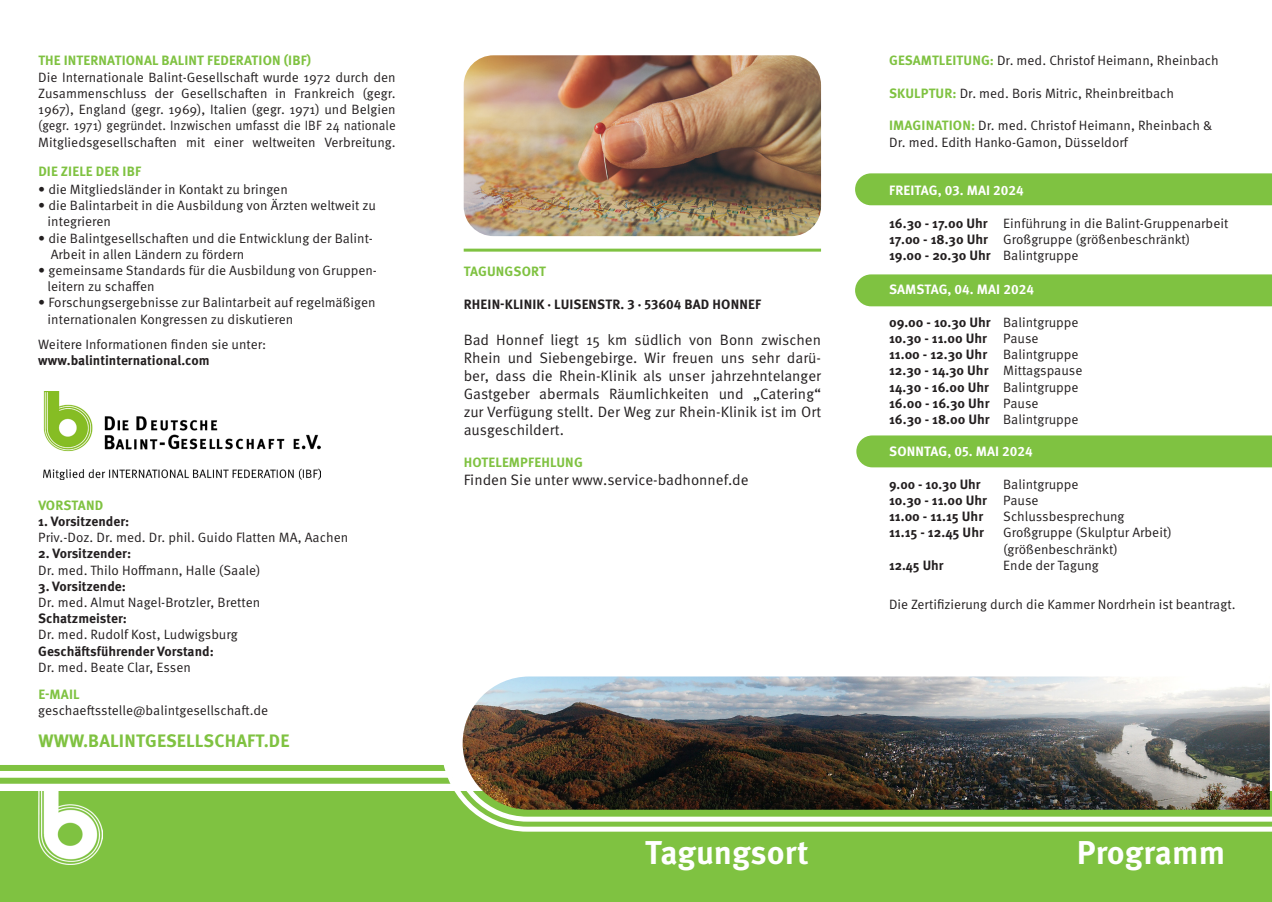
<style>
.page{position:relative;width:1272px;height:902px;background:#fff}
.page>*{position:absolute;margin:0;border:0;box-sizing:border-box;transform-origin:0 0}
.t1{font:700 33px "Meta Pro";color:#fff}
.t2{font:700 18px "Meta Pro";letter-spacing:.01em;color:#7fc241}
.t3{font:15px/18px "Meta Pro Norm";color:#231f20;text-align:justify}
.t4{font:13.5px/16.2px "Meta Pro Norm";color:#231f20;text-align:justify}
.t5{font:700 13.5px "Meta Pro";color:#231f20}
.t6{font:700 13.5px "Meta Pro";letter-spacing:.01em;color:#7fc241}
.t7{font:700 13.5px "Meta Pro";color:#fff}
.s1{font-family:"Meta Pro";font-weight:700;color:#7fc241}
.s2{font-family:"Meta Pro";font-weight:700}
.s3{font-family:"Meta Pro Norm";font-weight:400}
</style>
<div class="page">
<div style="left:855px;top:173px;width:416px;height:32px;background:#7fc241"></div>
<div style="left:0;top:764px;width:448px;height:6px;background:#7fc241"></div>
<div style="left:0;top:777px;width:452px;height:6px;background:#7fc241"></div>
<div style="left:855px;top:274px;width:416px;height:32px;background:#7fc241"></div>
<div style="left:856px;top:435px;width:415px;height:32px;background:#7fc241"></div>
<div style="left:0;top:791px;width:1271px;height:110px;background:#7fc241"></div>
<img style="left:38px;top:791px;width:64px;height:73px">
<img style="left:43px;top:391px;width:277px;height:88px">
<img style="left:463px;top:55px;width:358px;height:181px">
<hr style="left:463px;top:248px;width:358px;height:3px;background:#7fc241">
<svg style="left:441px;top:764px;width:830px;height:67px"></svg>
<img style="left:451px;top:676px;width:820px;height:145px">
<p class="t6" style="left:38px;top:50px;width:274px">THE INTERNATIONAL BALINT FEDERATION (IBF)</p>
<p class="t4" style="left:38px;top:68px;width:359px">Die Internationale Balint-Gesellschaft wurde 1972 durch den Zusammenschluss der Gesellschaften in Frankreich (gegr.<br>1967), England (gegr. 1969), Italien (gegr. 1971) und Belgien (gegr. 1971) gegründet. Inzwischen umfasst die IBF 24 nationale Mitgliedsgesellschaften mit einer weltweiten Verbreitung.</p>
<p class="t6" style="left:38px;top:161px;width:104px">DIE ZIELE DER IBF</p>
<p class="t4" style="left:38px;top:180px;width:251px">• die Mitgliedsländer in Kontakt zu bringen</p>
<p class="t4" style="left:38px;top:196px;width:339px">• die Balintarbeit in die Ausbildung von Ärzten weltweit zu</p>
<p class="t4" style="left:48px;top:213px;width:65px">integrieren</p>
<p class="t4" style="left:38px;top:229px;width:336px">• die Balintgesellschaften und die Entwicklung der Balint-</p>
<p class="t4" style="left:51px;top:245px;width:195px">Arbeit in allen Ländern zu fördern</p>
<p class="t4" style="left:38px;top:261px;width:340px">• gemeinsame Standards für die Ausbildung von Gruppen-</p>
<p class="t4" style="left:48px;top:277px;width:108px">leitern zu schaffen</p>
<p class="t4" style="left:38px;top:294px;width:339px">• Forschungsergebnisse zur Balintarbeit auf regelmäßigen</p>
<p class="t4" style="left:48px;top:310px;width:247px">internationalen Kongressen zu diskutieren</p>
<p class="t4" style="left:38px;top:335px;width:229px">Weitere Informationen finden sie unter:</p>
<p class="t5" style="left:38px;top:350px;width:173px">www.balintinternational.com</p>
<p class="t6" style="left:38px;top:494px;width:66px">VORSTAND</p>
<p class="t5" style="left:38px;top:510px;width:92px">1. Vorsitzender:</p>
<p class="t4" style="left:38px;top:528px;width:311px">Priv.-Doz. Dr. med. Dr. phil. Guido Flatten MA, Aachen</p>
<p class="t5" style="left:38px;top:543px;width:94px">2. Vorsitzender:</p>
<p class="t4" style="left:38px;top:561px;width:224px">Dr. med. Thilo Hoffmann, Halle (Saale)</p>
<p class="t5" style="left:38px;top:575px;width:89px">3. Vorsitzende:</p>
<p class="t4" style="left:38px;top:593px;width:223px">Dr. med. Almut Nagel-Brotzler, Bretten</p>
<p class="t5" style="left:38px;top:608px;width:90px">Schatzmeister:</p>
<p class="t4" style="left:38px;top:625px;width:201px">Dr. med. Rudolf Kost, Ludwigsburg</p>
<p class="t5" style="left:38px;top:640px;width:177px">Geschäftsführender Vorstand:</p>
<p class="t4" style="left:38px;top:658px;width:154px">Dr. med. Beate Clar, Essen</p>
<p class="t6" style="left:38px;top:683px;width:43px">E-MAIL</p>
<p class="t4" style="left:38px;top:701px;width:231px">geschaeftsstelle@balintgesellschaft.de</p>
<p class="t2" style="left:38px;top:726px;width:253px">WWW.BALINTGESELLSCHAFT.DE</p>
<p class="t6" style="left:464px;top:261px;width:84px">TAGUNGSORT</p>
<p class="t5" style="left:464px;top:293px;width:299px">RHEIN-KLINIK · LUISENSTR. 3 · 53604 BAD HONNEF</p>
<p class="t3" style="left:463px;top:329px;width:359px">Bad Honnef liegt 15 km südlich von Bonn zwischen Rhein und Siebengebirge. Wir freuen uns sehr darü&shy;ber, dass die Rhein-Klinik als unser jahrzehntelanger Gastgeber abermals Räumlichkeiten und „Catering“ zur Verfügung stellt. Der Weg zur Rhein-Klinik ist im Ort ausgeschildert.</p>
<p class="t6" style="left:464px;top:452px;width:120px">HOTELEMPFEHLUNG</p>
<p class="t3" style="left:463px;top:470px;width:286px">Finden Sie unter www.service-badhonnef.de</p>
<p class="t4" style="left:889px;top:52px;width:331px"><span class="s1">GESAMTLEITUNG:</span> Dr. med. Christof Heimann, Rheinbach</p>
<p class="t4" style="left:889px;top:84px;width:286px"><span class="s1">SKULPTUR:</span> Dr. med. Boris Mitric, Rheinbreitbach</p>
<p class="t4" style="left:889px;top:117px;width:325px"><span class="s1">IMAGINATION:</span> Dr. med. Christof Heimann, Rheinbach &amp;</p>
<p class="t4" style="left:889px;top:133px;width:240px">Dr. med. Edith Hanko-Gamon, Düsseldorf</p>
<p class="t7" style="left:889px;top:180px;width:136px">FREITAG, 03. MAI 2024</p>
<p class="t4" style="left:889px;top:214px;width:341px"><span class="s2">16.30 - 17.00 Uhr</span> Einführung in die Balint-Gruppenarbeit</p>
<p class="t4" style="left:889px;top:230px;width:303px"><span class="s2">17.00 - 18.30 Uhr</span> Großgruppe (größenbeschränkt)</p>
<p class="t5" style="left:889px;top:245px;width:191px">19.00 - 20.30 Uhr <span class="s3">Balintgruppe</span></p>
<p class="t7" style="left:889px;top:279px;width:146px">SAMSTAG, 04. MAI 2024</p>
<p class="t5" style="left:889px;top:311px;width:191px">09.00 - 10.30 Uhr <span class="s3">Balintgruppe</span></p>
<p class="t5" style="left:889px;top:327px;width:151px">10.30 - 11.00 Uhr <span class="s3">Pause</span></p>
<p class="t5" style="left:889px;top:344px;width:191px">11.00 - 12.30 Uhr <span class="s3">Balintgruppe</span></p>
<p class="t5" style="left:889px;top:360px;width:195px">12.30 - 14.30 Uhr <span class="s3">Mittagspause</span></p>
<p class="t5" style="left:889px;top:376px;width:191px">14.30 - 16.00 Uhr <span class="s3">Balintgruppe</span></p>
<p class="t5" style="left:889px;top:392px;width:151px">16.00 - 16.30 Uhr <span class="s3">Pause</span></p>
<p class="t5" style="left:889px;top:408px;width:191px">16.30 - 18.00 Uhr <span class="s3">Balintgruppe</span></p>
<p class="t7" style="left:889px;top:441px;width:145px">SONNTAG, 05. MAI 2024</p>
<p class="t5" style="left:889px;top:473px;width:93px">9.00 - 10.30 Uhr</p>
<p class="t4" style="left:1003px;top:475px;width:77px">Balintgruppe</p>
<p class="t5" style="left:889px;top:489px;width:151px">10.30 - 11.00 Uhr <span class="s3">Pause</span></p>
<p class="t5" style="left:889px;top:506px;width:95px">11.00 - 11.15 Uhr</p>
<p class="t4" style="left:1003px;top:507px;width:123px">Schlussbesprechung</p>
<p class="t5" style="left:889px;top:522px;width:96px">11.15 - 12.45 Uhr</p>
<p class="t4" style="left:1003px;top:523px;width:170px">Großgruppe (Skulptur Arbeit)</p>
<p class="t4" style="left:1003px;top:540px;width:116px">(größenbeschränkt)</p>
<p class="t5" style="left:889px;top:554px;width:56px">12.45 Uhr</p>
<p class="t4" style="left:1003px;top:556px;width:97px">Ende der Tagung</p>
<p class="t4" style="left:889px;top:595px;width:348px">Die Zertifizierung durch die Kammer Nordrhein ist beantragt.</p>
<p class="t1" style="left:645px;top:826px;width:165px">Tagungsort</p>
<p class="t1" style="left:1076px;top:826px;width:150px">Programm</p>
</div>
